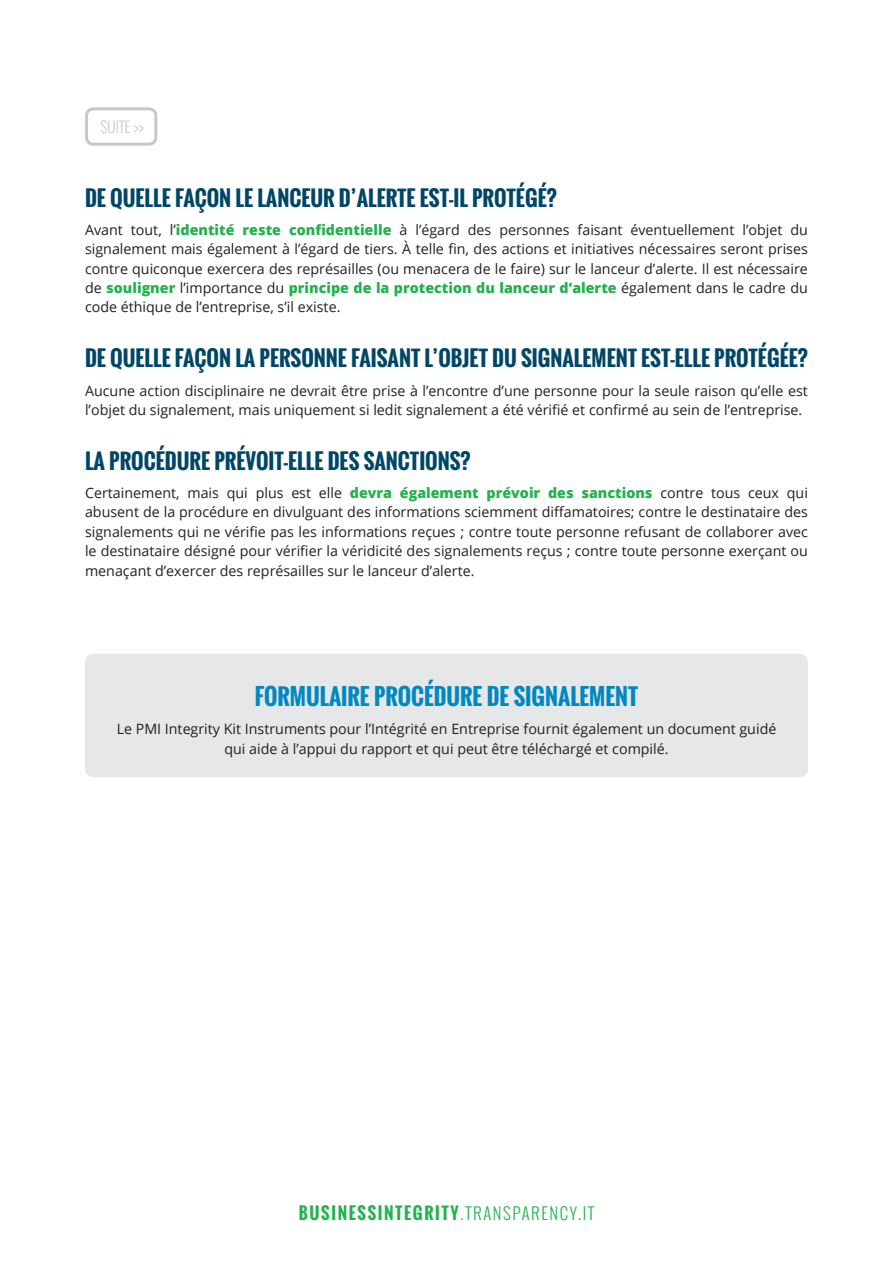
<style>
.page{position:relative;width:893px;height:1263px;background:#fff}
.page>*{position:absolute;margin:0;border:0;box-sizing:border-box;transform-origin:0 0}
.t1{font:700 22.5px "Oswald";color:#0088bf}
.t2{font:700 21px "Oswald";color:#004666}
.t3{font:700 16.5px "Oswald";letter-spacing:.1em;color:#23b24d}
.t4{font:300 15px "Oswald";color:#c7c8ca}
.t5{font:14.25px/19.5px "Open Sans";color:#231f20;text-align:justify}
.s1{font-weight:800;color:#23b24d}
.s2{font-weight:300}
</style>
<div class="page">
<div style="left:85px;top:654px;width:723px;height:123px;background:#e6e7e9;border-radius:9px"></div>
<div style="left:85px;top:107px;width:72px;height:39px;border:3px solid #c7c8ca;border-radius:7px"></div>
<p class="t4" style="left:101px;top:116px;width:45px">SUITE &gt;&gt;</p>
<h2 class="t2" style="left:85px;top:182px;width:473px">DE QUELLE FAÇON LE LANCEUR D’ALERTE EST-IL PROTÉGÉ?</h2>
<p class="t5" style="left:85px;top:219px;width:724px">Avant tout, l’<span class="s1">identité reste confidentielle</span> à l’égard des personnes faisant éventuellement l’objet du signalement mais également à l’égard de tiers. À telle fin, des actions et initiatives nécessaires seront prises contre quiconque exercera des représailles (ou menacera de le faire) sur le lanceur d’alerte. Il est nécessaire de <span class="s1">souligner</span> l’importance du <span class="s1">principe de la protection du lanceur d’alerte</span> également dans le cadre du code éthique de l’entreprise, s’il existe.</p>
<h2 class="t2" style="left:85px;top:343px;width:724px">DE QUELLE FAÇON LA PERSONNE FAISANT L’OBJET DU SIGNALEMENT EST-ELLE PROTÉGÉE?</h2>
<p class="t5" style="left:85px;top:380px;width:724px">Aucune action disciplinaire ne devrait être prise à l’encontre d’une personne pour la seule raison qu’elle est l’objet du signalement, mais uniquement si ledit signalement a été vérifié et confirmé au sein de l’entreprise.</p>
<h2 class="t2" style="left:85px;top:445px;width:387px">LA PROCÉDURE PRÉVOIT-ELLE DES SANCTIONS?</h2>
<p class="t5" style="left:85px;top:483px;width:724px">Certainement, mais qui plus est elle <span class="s1">devra également prévoir des sanctions</span> contre tous ceux qui abusent de la procédure en divulguant des informations sciemment diffamatoires; contre le destinataire des signalements qui ne vérifie pas les informations reçues ; contre toute personne refusant de collaborer avec le destinataire désigné pour vérifier la véridicité des signalements reçus ; contre toute personne exerçant ou menaçant d’exercer des représailles sur le lanceur d’alerte.</p>
<h1 class="t1" style="left:255px;top:679px;width:385px">FORMULAIRE PROCÉDURE DE SIGNALEMENT</h1>
<p class="t5" style="left:117px;top:719px;width:661px;text-align:center">Le PMI Integrity Kit Instruments pour l’Intégrité en Entreprise fournit également un document guidé qui aide à l’appui du rapport et qui peut être téléchargé et compilé.</p>
<p class="t3" style="left:299px;top:1200px;width:297px">BUSINESSINTEGRITY<span class="s2">.TRANSPARENCY.IT</span></p>
</div>
